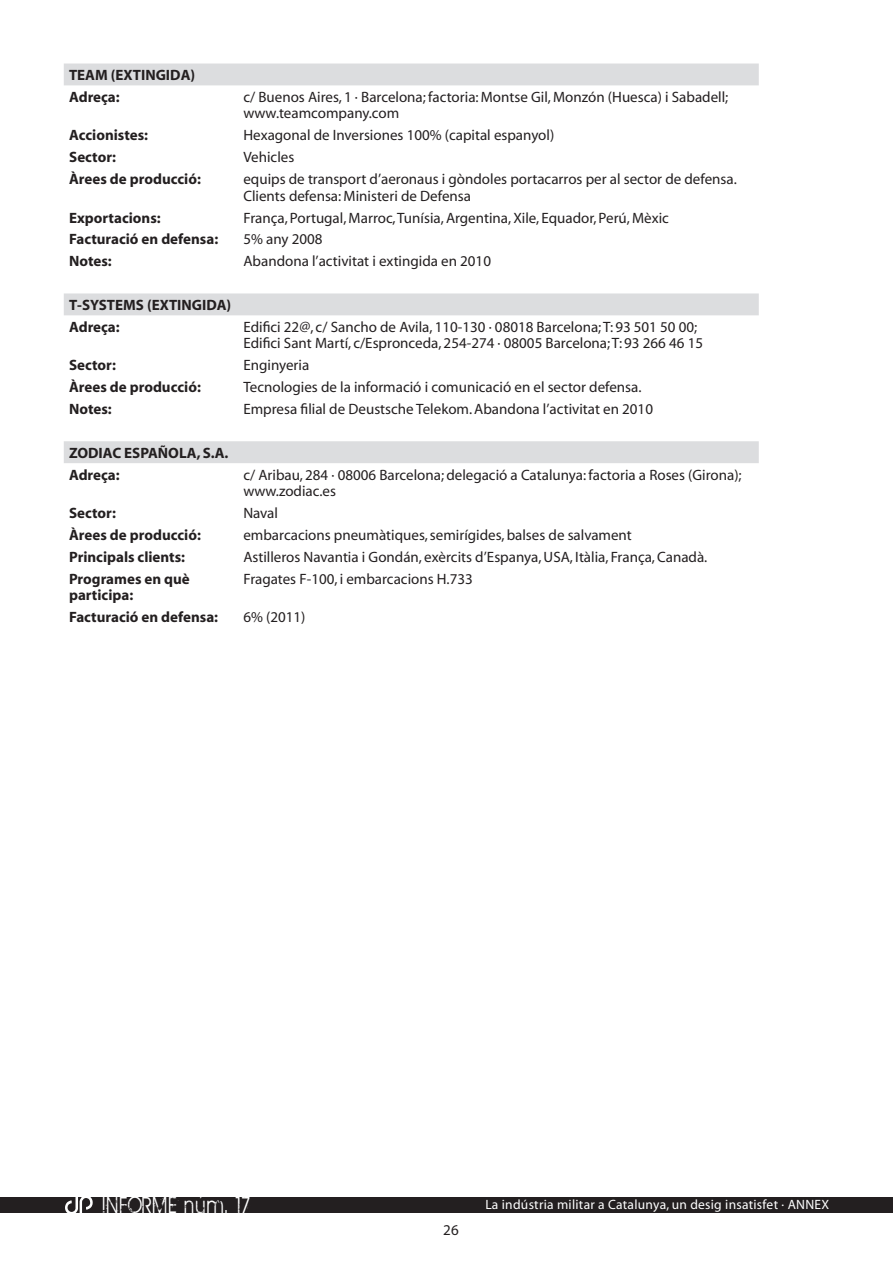
<style>
.page{position:relative;width:893px;height:1263px;background:#fff}
.page>*{position:absolute;margin:0;border:0;box-sizing:border-box;transform-origin:0 0}
.t1{font:25.2px "BIRTHOFAHERO";letter-spacing:.1em;color:#fff;scale:.83 1}
.t2{font:15px/16.5px "Myriad";color:#231f20}
.t3{font:700 15px/21.9px "Myriad";color:#231f20}
.t4{font:13.5px "Myriad";letter-spacing:.02em;color:#fff}
</style>
<div class="page">
<div style="left:0;top:1197px;width:893px;height:16px;background:#231f20"></div>
<svg style="left:65px;top:1197px;width:28px;height:16px"></svg>
<svg style="left:64px;top:64px;width:695px;height:399px"></svg>
<p class="t3" style="left:69px;top:65px;width:11px">TEAM</p>
<p class="t3" style="left:111px;top:65px;width:14px">(EXTINGIDA</p>
<p class="t3" style="left:191px;top:65px;width:6px">)</p>
<p class="t3" style="left:69px;top:87px;width:52px">Adreça:</p>
<p class="t2" style="left:243px;top:89px;width:486px">c/ Buenos Aires, 1 · Barcelona; factoria: Montse Gil, Monzón (Huesca) i Sabadell; www.teamcompany.com</p>
<p class="t3" style="left:69px;top:125px;width:81px">Accionistes:</p>
<p class="t2" style="left:243px;top:128px;width:312px">Hexagonal de Inversiones 100% (capital espanyol)</p>
<p class="t3" style="left:69px;top:147px;width:48px">Sector:</p>
<p class="t2" style="left:243px;top:150px;width:52px">Vehicles</p>
<p class="t3" style="left:69px;top:169px;width:133px">Àrees de producció:</p>
<p class="t2" style="left:243px;top:172px;width:495px">equips de transport d’aeronaus i gòndoles portacarros per al sector de defensa.<br>Clients defensa: Ministeri de Defensa</p>
<p class="t3" style="left:69px;top:207px;width:93px">Exportacions:</p>
<p class="t2" style="left:243px;top:210px;width:427px">França, Portugal, Marroc, Tunísia, Argentina, Xile, Equador, Perú, Mèxic</p>
<p class="t3" style="left:69px;top:229px;width:151px">Facturació en defensa:</p>
<p class="t2" style="left:243px;top:232px;width:81px">5% any 2008</p>
<p class="t3" style="left:69px;top:251px;width:44px">Notes:</p>
<p class="t2" style="left:243px;top:254px;width:249px">Abandona l’activitat i extingida en 2010</p>
<p class="t3" style="left:69px;top:295px;width:92px">T-Systems (EXTINGIDA</p>
<p class="t3" style="left:227px;top:295px;width:6px">)</p>
<p class="t3" style="left:69px;top:316px;width:52px">Adreça:</p>
<p class="t2" style="left:243px;top:319px;width:461px">Edifici 22@, c/ Sancho de Avila, 110-130 · 08018 Barcelona; T: 93 501 50 00;<br>Edifici Sant Martí, c/Espronceda, 254-274 · 08005 Barcelona;T: 93 266 46 15</p>
<p class="t3" style="left:69px;top:355px;width:48px">Sector:</p>
<p class="t2" style="left:243px;top:358px;width:67px">Enginyeria</p>
<p class="t3" style="left:69px;top:377px;width:133px">Àrees de producció:</p>
<p class="t2" style="left:243px;top:380px;width:400px">Tecnologies de la informació i comunicació en el sector defensa.</p>
<p class="t3" style="left:69px;top:399px;width:44px">Notes:</p>
<p class="t2" style="left:243px;top:401px;width:411px">Empresa filial de Deustsche Telekom. Abandona l’activitat en 2010</p>
<p class="t3" style="left:69px;top:442px;width:141px">Zodiac Española, S.A.<br>Adreça:</p>
<p class="t2" style="left:243px;top:467px;width:500px">c/ Aribau, 284 · 08006 Barcelona; delegació a Catalunya: factoria a Roses (Girona); www.zodiac.es</p>
<p class="t3" style="left:69px;top:503px;width:48px">Sector:</p>
<p class="t2" style="left:243px;top:505px;width:36px">Naval</p>
<p class="t3" style="left:69px;top:525px;width:133px">Àrees de producció:</p>
<p class="t2" style="left:243px;top:527px;width:390px">embarcacions pneumàtiques, semirígides, balses de salvament</p>
<p class="t3" style="left:69px;top:546px;width:118px">Principals clients:</p>
<p class="t2" style="left:243px;top:549px;width:465px">Astilleros Navantia i Gondán, exèrcits d’Espanya, USA, Itàlia, França, Canadà.</p>
<p class="t3" style="left:69px;top:571px;width:122px;line-height:16.5px">Programes en què participa:</p>
<p class="t2" style="left:243px;top:571px;width:231px">Fragates F-100, i embarcacions H.733</p>
<p class="t3" style="left:69px;top:607px;width:151px">Facturació en defensa:</p>
<p class="t2" style="left:243px;top:610px;width:64px">6% (2011)</p>
<h1 class="t1" style="left:102px;top:1191px;width:179px">INFORME núm. 17</h1>
<p class="t4" style="left:485px;top:1198px;width:312px">La indústria militar a Catalunya, un desig insatisfet · ANNE</p>
<p class="t4" style="left:821px;top:1198px;width:9px">X</p>
<p class="t2" style="left:443px;top:1223px;width:17px">26</p>
</div>
